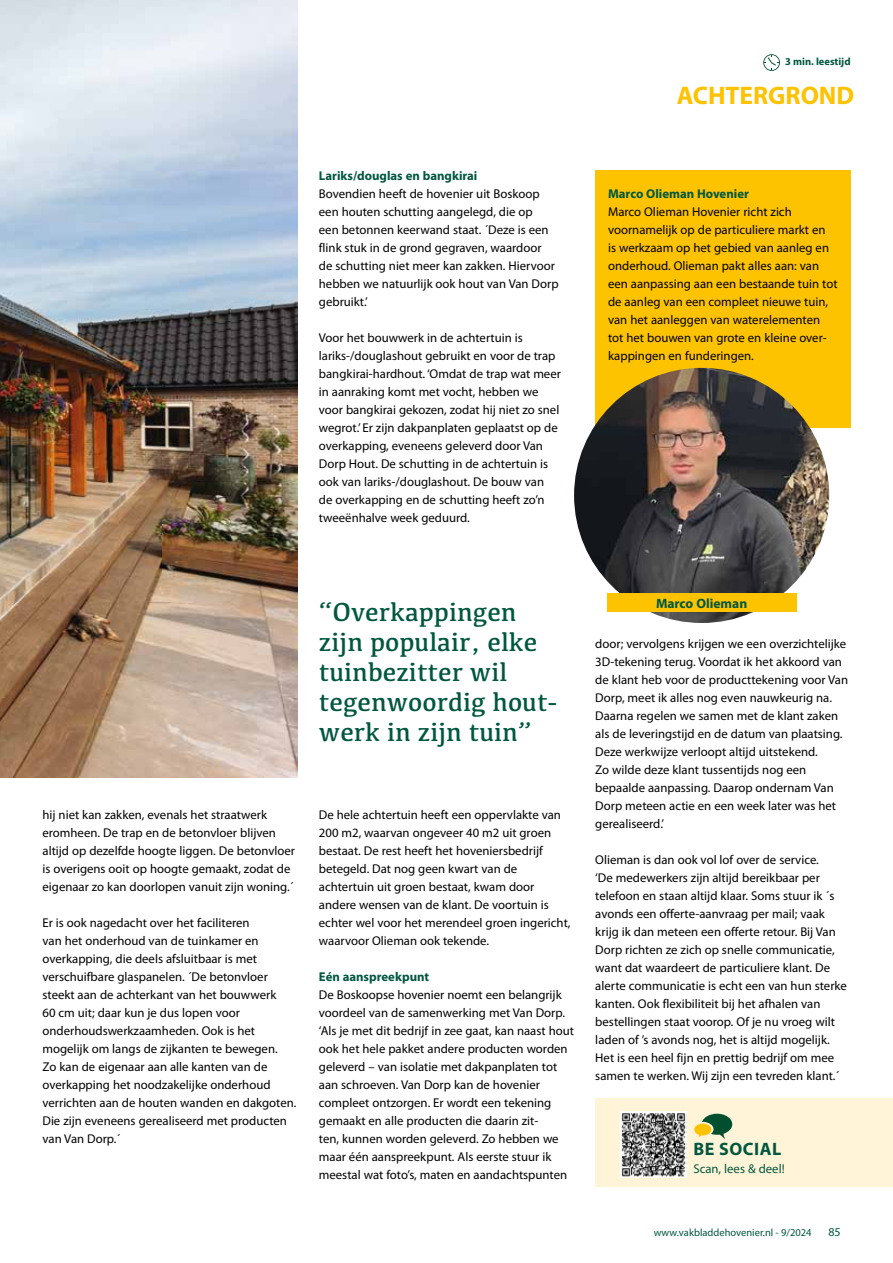
<style>
.page{position:relative;width:893px;height:1263px;background:#fff}
.page>*{position:absolute;margin:0;border:0;box-sizing:border-box;transform-origin:0 0}
.t1{font:27px/30px "Kefa";color:#00573f}
.t2{font:700 25.5px "Myriad Pro";color:#fdc200}
.t3{font:700 18px "Myriad Pro";letter-spacing:.03em;color:#00573f}
.t4{font:700 13.5px "Myriad Pro";color:#00573f}
.t5{font:12.75px/18px "Myriad Pro";color:#000}
.t6{font:700 12.75px "Myriad Pro";color:#00573f}
.t7{font:12.75px "Myriad Pro";color:#00573f}
.t8{font:12px "Myriad Pro";color:#00573f}
.t9{font:10.5px "Myriad Pro";color:#00573f}
.t10{font:700 10.5px "Myriad Pro";color:#00573f}
</style>
<div class="page">
<img style="left:0;top:0;width:298px;height:778px">
<svg style="left:763px;top:54px;width:17px;height:17px"></svg>
<div style="left:595px;top:1098px;width:298px;height:89px;background:#fff4d7"></div>
<img style="left:621px;top:1111px;width:65px;height:66px">
<svg style="left:694px;top:1114px;width:38px;height:25px"></svg>
<div style="left:595px;top:170px;width:255px;height:257px;background:#fdc200"></div>
<img style="left:574px;top:368px;width:255px;height:255px;border-radius:128px">
<div style="left:607px;top:593px;width:189px;height:19px;background:#fdc200"></div>
<p class="t6" style="left:319px;top:167px;width:160px">Lariks/douglas en bangkirai</p>
<p class="t5" style="left:319px;top:185px;width:241px">Bovendien heeft de hovenier uit Boskoop een houten schutting aangelegd, die op<br>een betonnen keerwand staat. ´Deze is een flink stuk in de grond gegraven, waardoor<br>de schutting niet meer kan zakken. Hiervoor hebben we natuurlijk ook hout van Van Dorp gebruikt.’</p>
<p class="t5" style="left:319px;top:329px;width:243px">Voor het bouwwerk in de achtertuin is lariks-/douglashout gebruikt en voor de trap bangkirai-hardhout. ‘Omdat de trap wat meer in aanraking komt met vocht, hebben we voor bangkirai gekozen, zodat hij niet zo snel wegrot.’ Er zijn dakpanplaten geplaatst op de overkapping, eveneens geleverd door Van Dorp Hout. De schutting in de achtertuin is ook van lariks-/douglashout. De bouw van<br>de overkapping en de schutting heeft zo’n tweeënhalve week geduurd.</p>
<p class="t10" style="left:785px;top:55px;width:67px">3 min. leestijd</p>
<h2 class="t2" style="left:677px;top:79px;width:179px">ACHTERGROND</h2>
<p class="t6" style="left:608px;top:185px;width:142px">Marco Olieman Hovenier</p>
<p class="t5" style="left:608px;top:203px;width:231px">Marco Olieman Hovenier richt zich voornamelijk op de particuliere markt en<br>is werkzaam op het gebied van aanleg en onderhoud. Olieman pakt alles aan: van een aanpassing aan een bestaande tuin tot de aanleg van een compleet nieuwe tuin, van het aanleggen van waterelementen tot het bouwen van grote en kleine over&shy;kappingen en funderingen.</p>
<p class="t5" style="left:43px;top:806px;width:254px">hij niet kan zakken, evenals het straatwerk eromheen. De trap en de betonvloer blijven altijd op dezelfde hoogte liggen. De betonvloer is overigens ooit op hoogte gemaakt, zodat de eigenaar zo kan doorlopen vanuit zijn woning.´</p>
<p class="t5" style="left:43px;top:914px;width:256px">Er is ook nagedacht over het faciliteren<br>van het onderhoud van de tuinkamer en overkapping, die deels afsluitbaar is met verschuifbare glaspanelen. ´De betonvloer steekt aan de achterkant van het bouwwerk<br>60 cm uit; daar kun je dus lopen voor onderhoudswerkzaamheden. Ook is het mogelijk om langs de zijkanten te bewegen.<br>Zo kan de eigenaar aan alle kanten van de overkapping het noodzakelijke onderhoud verrichten aan de houten wanden en dakgoten.<br>Die zijn eveneens gerealiseerd met producten van Van Dorp.´</p>
<h1 class="t1" style="left:319px;top:596px;width:240px">“Overkappingen zijn populair, elke tuinbezitter wil tegenwoordig hout&shy;werk in zijn tuin”</h1>
<p class="t5" style="left:319px;top:806px;width:253px">De hele achtertuin heeft een oppervlakte van 200 m2, waarvan ongeveer 40 m2 uit groen bestaat. De rest heeft het hoveniersbedrijf betegeld. Dat nog geen kwart van de achtertuin uit groen bestaat, kwam door andere wensen van de klant. De voortuin is echter wel voor het merendeel groen ingericht, waarvoor Olieman ook tekende.</p>
<p class="t6" style="left:319px;top:969px;width:112px">Eén aanspreekpunt</p>
<p class="t5" style="left:319px;top:986px;width:257px">De Boskoopse hovenier noemt een belangrijk voordeel van de samenwerking met Van Dorp. ‘Als je met dit bedrijf in zee gaat, kan naast hout ook het hele pakket andere producten worden geleverd – van isolatie met dakpanplaten tot aan schroeven. Van Dorp kan de hovenier compleet ontzorgen. Er wordt een tekening gemaakt en alle producten die daarin zit-<br>ten, kunnen worden geleverd. Zo hebben we maar één aanspreekpunt. Als eerste stuur ik meestal wat foto’s, maten en aandachtspunten</p>
<p class="t4" style="left:656px;top:594px;width:93px">Marco Olieman</p>
<p class="t5" style="left:595px;top:635px;width:254px">door; vervolgens krijgen we een overzichtelijke 3D-tekening terug. Voordat ik het akkoord van de klant heb voor de producttekening voor Van Dorp, meet ik alles nog even nauwkeurig na.<br>Daarna regelen we samen met de klant zaken als de leveringstijd en de datum van plaatsing.<br>Deze werkwijze verloopt altijd uitstekend.<br>Zo wilde deze klant tussentijds nog een bepaalde aanpassing. Daarop ondernam Van Dorp meteen actie en een week later was het gerealiseerd.’</p>
<p class="t5" style="left:595px;top:851px;width:253px">Olieman is dan ook vol lof over de service.<br>‘De medewerkers zijn altijd bereikbaar per telefoon en staan altijd klaar. Soms stuur ik ´s avonds een offerte-aanvraag per mail; vaak krijg ik dan meteen een offerte retour. Bij Van Dorp richten ze zich op snelle communicatie, want dat waardeert de particuliere klant. De alerte communicatie is echt een van hun sterke kanten. Ook flexibiliteit bij het afhalen van bestellingen staat voorop. Of je nu vroeg wilt laden of ’s avonds nog, het is altijd mogelijk.<br>Het is een heel fijn en prettig bedrijf om mee samen te werken. Wij zijn een tevreden klant.´</p>
<h3 class="t3" style="left:693px;top:1137px;width:89px">BE SOCIAL</h3>
<p class="t7" style="left:693px;top:1161px;width:93px">Scan, lees &amp; deel!</p>
<p class="t9" style="left:654px;top:1226px;width:159px">www.vakbladdehovenier.nl - 9/2024</p>
<p class="t8" style="left:828px;top:1224px;width:14px">85</p>
</div>
